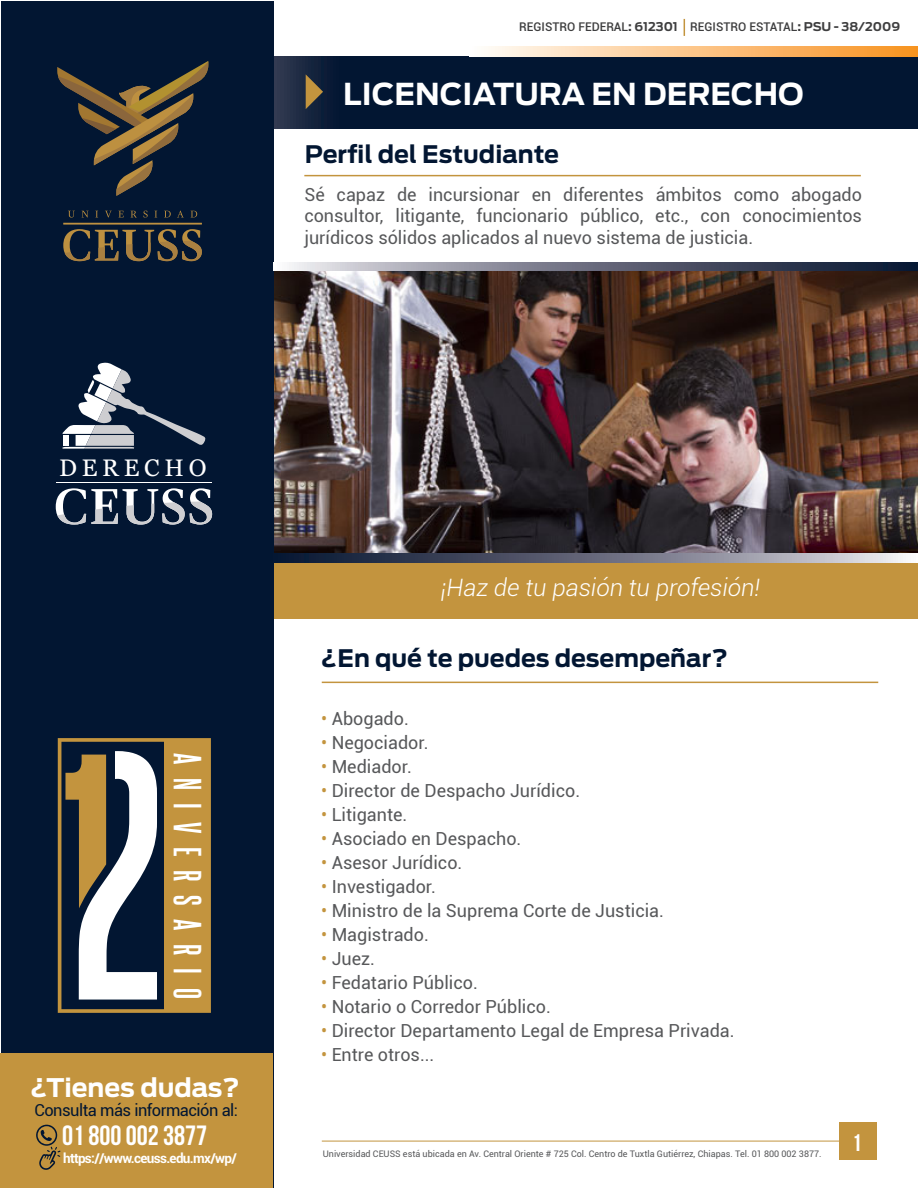
<style>
.page{position:relative;width:918px;height:1188px;background:#fff}
.page>*{position:absolute;margin:0;border:0;box-sizing:border-box;transform-origin:0 0}
.t1{font:700 33.9px "Steelfish Rg";letter-spacing:.4em;color:#fff}
.t2{font:700 30px "Antenna";color:#fff}
.t3{font:27.75px "Bebas Neue";color:#fff}
.t4{font:700 25.5px "Antenna";color:#fff}
.t5{font:700 24px "Antenna";color:#021632}
.t6{font:italic 300 24px "Roboto";color:#fff}
.t7{font:24px "Vani";letter-spacing:.2em;color:#fff}
.t8{font:24px "Bebas Neue";color:#fff}
.t9{font:18px/21.6px "Roboto";color:#57585a;text-align:justify}
.t10{font:16.5px "Roboto";letter-spacing:-.03em;color:#021632}
.t11{font:700 13.5px "Roboto";letter-spacing:-.05em;color:#fff}
.t12{font:500 12px "Roboto";color:#3e3e3f}
.t13{font:9px "Roboto";color:#57585a}
.s1{font-family:"Antenna";font-weight:700}
.s2{color:#c3943e}
</style>
<div class="page">
<img style="left:274px;top:271px;width:644px;height:283px">
<div style="left:255px;top:562px;width:663px;height:57px;background:#c3943e"></div>
<div style="left:274px;top:57px;width:644px;height:72px;background:#021632"></div>
<div style="left:1px;top:2px;width:273px;height:1186px;background:#021632"></div>
<svg style="left:57px;top:61px;width:151px;height:135px"></svg>
<svg style="left:63px;top:229px;width:139px;height:32px"></svg>
<div style="left:63px;top:223px;width:139px;height:2px;border:1px solid #bd9040"></div>
<svg style="left:68px;top:211px;width:129px;height:7px"></svg>
<svg style="left:274px;top:554px;width:629px;height:8px;background:#6c7082"></svg>
<svg style="left:488px;top:47px;width:430px;height:10px;background:#fbc486"></svg>
<hr style="left:304px;top:175px;width:557px;height:1px;background:#c3943e">
<svg style="left:306px;top:74px;width:17px;height:35px"></svg>
<hr style="left:322px;top:682px;width:556px;height:1px;background:#c3943e">
<hr style="left:322px;top:1141px;width:555px;height:1px;background:#c3943e">
<div style="left:840px;top:1122px;width:37px;height:37px;background:#c3943e"></div>
<div style="left:0;top:1054px;width:273px;height:134px;background:#c3943e"></div>
<svg style="left:36px;top:1125px;width:24px;height:45px"></svg>
<svg style="left:289px;top:263px;width:629px;height:8px;background:#6c7082"></svg>
<svg style="left:58px;top:738px;width:153px;height:275px"></svg>
<div style="left:109px;top:748px;width:6px;height:41px;background:#021632"></div>
<svg style="left:684px;top:19px;width:1px;height:17px"></svg>
<svg style="left:56px;top:488px;width:156px;height:37px"></svg>
<hr style="left:56px;top:482px;width:156px;height:1px;background:#fff">
<svg style="left:62px;top:362px;width:144px;height:87px"></svg>
<p class="t12" style="left:519px;top:19px;width:382px">REGISTRO FEDERAL<span class="s1">: 612301</span> REGISTRO ESTATAL<span class="s1">: PSU - 38/2009</span></p>
<h2 class="t2" style="left:343px;top:76px;width:462px">LICENCIATURA EN DERECHO</h2>
<h3 class="t5" style="left:305px;top:140px;width:256px">Perfil del Estudiante</h3>
<p class="t9" style="left:304px;top:183px;width:559px">Sé capaz de incursionar en diferentes ámbitos como abogado consultor, litigante, funcionario público, etc., con conocimientos jurídicos sólidos aplicados al nuevo sistema de justicia.</p>
<h3 class="t7" style="left:59px;top:453px;width:149px">DERECHO</h3>
<h1 class="t1" style="left:212px;top:753px;width:247px;rotate:90deg">ANIVERSARIO</h1>
<h3 class="t4" style="left:30px;top:1073px;width:211px">¿Tienes dudas?</h3>
<p class="t10" style="left:34px;top:1099px;width:205px">Consulta más información al:</p>
<p class="t11" style="left:63px;top:1149px;width:175px">https://www.ceuss.edu.mx/wp/</p>
<h3 class="t3" style="left:62px;top:1120px;width:147px">01 800 002 3877</h3>
<h3 class="t6" style="left:441px;top:571px;width:320px">¡Haz de tu pasión tu profesión!</h3>
<h3 class="t5" style="left:321px;top:644px;width:409px">¿En qué te puedes desempeñar?</h3>
<p class="t9" style="left:321px;top:707px;width:89px"><span class="s2">•</span> Abogado.</p>
<p class="t9" style="left:321px;top:731px;width:109px"><span class="s2">•</span> Negociador.</p>
<p class="t9" style="left:321px;top:755px;width:92px"><span class="s2">•</span> Mediador.</p>
<p class="t9" style="left:321px;top:779px;width:261px"><span class="s2">•</span> Director de Despacho Jurídico.</p>
<p class="t9" style="left:321px;top:803px;width:88px"><span class="s2">•</span> Litigante.</p>
<p class="t9" style="left:321px;top:827px;width:202px"><span class="s2">•</span> Asociado en Despacho.</p>
<p class="t9" style="left:321px;top:851px;width:143px"><span class="s2">•</span> Asesor Jurídico.</p>
<p class="t9" style="left:321px;top:875px;width:116px"><span class="s2">•</span> Investigador.</p>
<p class="t9" style="left:321px;top:899px;width:344px"><span class="s2">•</span> Ministro de la Suprema Corte de Justicia.</p>
<p class="t9" style="left:321px;top:923px;width:109px"><span class="s2">•</span> Magistrado.</p>
<p class="t9" style="left:321px;top:947px;width:55px"><span class="s2">•</span> Juez.</p>
<p class="t9" style="left:321px;top:971px;width:158px"><span class="s2">•</span> Fedatario Público.</p>
<p class="t9" style="left:321px;top:995px;width:231px"><span class="s2">•</span> Notario o Corredor Público.</p>
<p class="t9" style="left:321px;top:1019px;width:415px"><span class="s2">•</span> Director Departamento Legal de Empresa Privada.</p>
<p class="t9" style="left:321px;top:1043px;width:115px"><span class="s2">•</span> Entre otros ...</p>
<p class="t13" style="left:323px;top:1148px;width:500px">Universidad CEUSS está ubicada en Av. Central Oriente # 725 Col. Centro de Tuxtla Gutiérrez, Chiapas. Tel. 01 800 002 3877.</p>
<h3 class="t8" style="left:852px;top:1130px;width:11px">1</h3>
</div>
